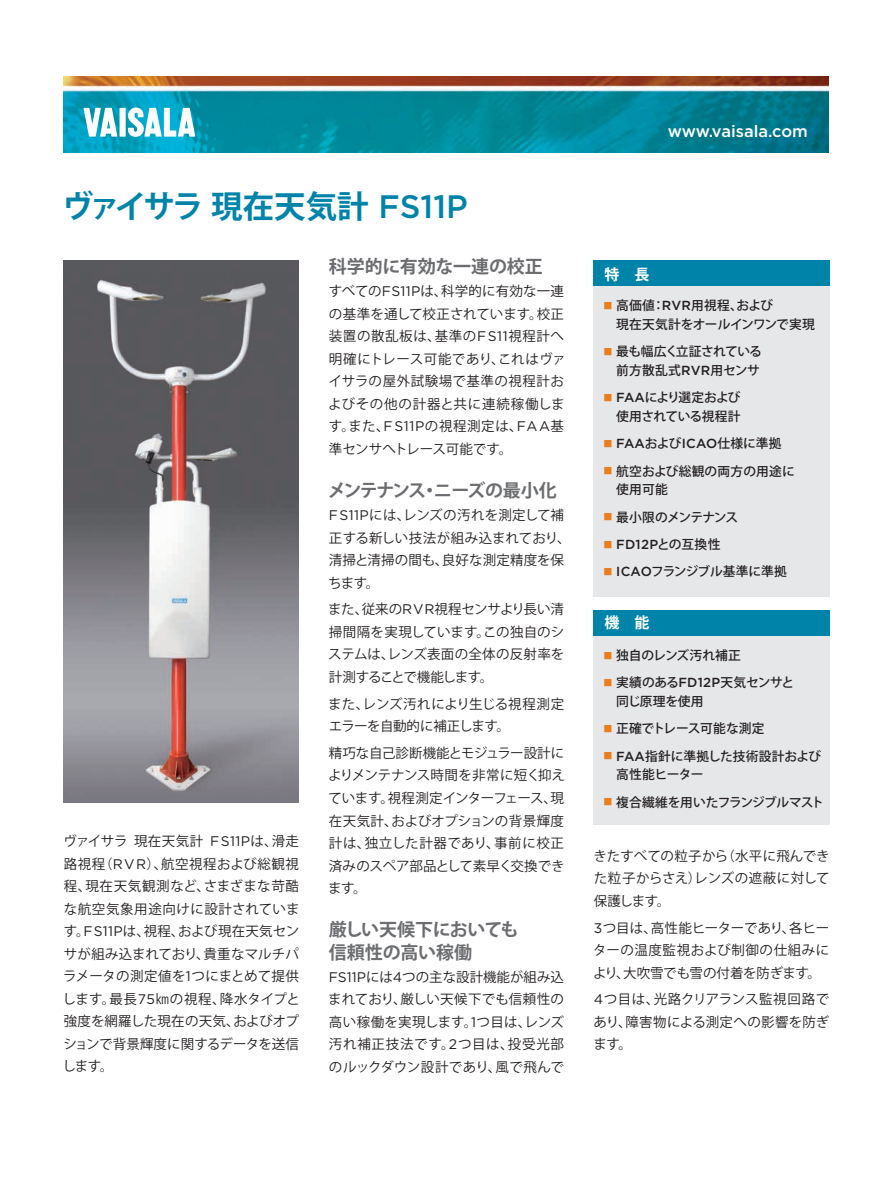
<style>
.page{position:relative;width:893px;height:1191px;background:#fff}
.page>*{position:absolute;margin:0;border:0;box-sizing:border-box;transform-origin:0 0}
.t1{font:700 31.5px "Koz Go Pro";color:#0083a9}
.t2{font:700 18px/22.5px "Koz Go Pro";letter-spacing:-.01em;color:#6c6d70}
.t3{font:700 18px "Koz Go Pro";letter-spacing:-.08em;color:#6c6d70}
.t4{font:500 16.5px "Gotham";color:#fff}
.t5{font:700 15px "Koz Go Pro";color:#fff}
.t6{font:13.5px/22.5px "Koz Go Pro";letter-spacing:.005em;color:#231f20;text-align:justify}
.t7{font:13.5px/22.5px "Koz Go Pro";letter-spacing:-.025em;color:#231f20}
.t8{font:500 13.2px "Gotham";letter-spacing:.02em;color:#231f20}
.t9{font:500 12.75px/18.8px "Koz Go Pro";letter-spacing:-.015em;color:#231f20}
.t10{font:500 12.75px/18.8px "Koz Go Pro";letter-spacing:-.035em;color:#231f20;text-align:right}
.t11{font:500 12.75px/18.8px "Koz Go Pro";letter-spacing:-.055em;color:#231f20;text-align:right}
.t12{font:500 12.75px/18.8px "Koz Go Pro";letter-spacing:.01em;color:#231f20}
.t13{font:500 12.75px "Koz Go Pro";letter-spacing:-.06em;color:#231f20}
.s1{font-family:"Gotham";font-weight:500;font-size:32.4px}
.s2{font-family:"Gotham";font-size:13.95px}
.s3{font-family:"Koz Min Pro";font-size:9px;color:#ea7e1d}
.s4{font-family:"Gotham";font-size:13.2px}
.s5{font-family:"Koz Go Pro";font-size:12.75px}
</style>
<div class="page">
<img style="left:64px;top:77px;width:765px;height:75px">
<svg style="left:83px;top:108px;width:34px;height:29px"></svg>
<div style="left:120px;top:108px;width:6px;height:29px;background:#fff"></div>
<svg style="left:128px;top:107px;width:67px;height:30px"></svg>
<img style="left:64px;top:260px;width:235px;height:542px">
<div style="left:594px;top:260px;width:236px;height:337px;background:#e6e7e9"></div>
<div style="left:594px;top:260px;width:236px;height:26px;background:#0083a9"></div>
<div style="left:594px;top:610px;width:236px;height:214px;background:#e6e7e9"></div>
<div style="left:594px;top:610px;width:236px;height:25px;background:#0083a9"></div>
<h1 class="t1" style="left:62px;top:186px;width:407px">ヴァイサラ現在天気計 <span class="s1">FS11P</span></h1>
<p class="t6" style="left:62px;top:830px;width:239px">ヴァイサラ現在天気計 <span class="s2">FS11P</span>は、滑走路視程（<span class="s2">RVR</span>）、航空視程および総観視程、現在天気観測など、さまざまな苛酷な航空気象用途向けに設計されています。<span class="s2">FS11P</span>は、視程、および現在天気センサが組み込まれており、貴重なマルチパラメータの測定値を<span class="s2">1</span>つにまとめて提供します。最長<span class="s2">75</span>㎞の視程、降水タイプと強度を網羅した現在の天気、およびオプションで背景輝度に関するデータを送信します。</p>
<h2 class="t2" style="left:329px;top:257px;width:216px">科学的に有効な一連の校正</h2>
<p class="t6" style="left:328px;top:280px;width:239px">すべての<span class="s2">FS11P</span>は、科学的に有効な一連の基準を通して校正されています。校正装置の散乱板は、基準の<span class="s2">FS11</span>視程計へ明確にトレース可能であり、これはヴァイサラの屋外試験場で基準の視程計およびその他の計器と共に連続稼働します。また、<span class="s2">FS11P</span>の視程測定は、<span class="s2">FAA</span>基準センサへトレース可能です。</p>
<h2 class="t3" style="left:328px;top:479px;width:231px">メンテナンス・ニーズの最小化</h2>
<p class="t6" style="left:328px;top:504px;width:244px;text-align:left"><span class="s2">FS11P</span>には、レンズの汚れを測定して補正する新しい技法が組み込まれており、清掃と清掃の間も、良好な測定精度を保ちます。</p>
<p class="t6" style="left:328px;top:598px;width:238px">また、従来の<span class="s2">RVR</span>視程センサより長い清掃間隔を実現しています。この独自のシステムは、レンズ表面の全体の反射率を計測することで機能します。</p>
<p class="t7" style="left:328px;top:693px;width:237px">また、レンズ汚れにより生じる視程測定エラーを自動的に補正します。</p>
<p class="t6" style="left:328px;top:742px;width:239px">精巧な自己診断機能とモジュラー設計によりメンテナンス時間を非常に短く抑えています。視程測定インターフェース、現在天気計、およびオプションの背景輝度計は、独立した計器であり、事前に校正済みのスペア部品として素早く交換できます。</p>
<h2 class="t2" style="left:329px;top:919px;width:191px">厳しい天候下においても信頼性の高い稼働</h2>
<p class="t6" style="left:328px;top:966px;width:237px"><span class="s2">FS11P</span>には<span class="s2">4</span>つの主な設計機能が組み込まれており、厳しい天候下でも信頼性の高い稼働を実現します。<span class="s2">1</span>つ目は、レンズ汚れ補正技法です。<span class="s2">2</span>つ目は、投受光部のルックダウン設計であり、風で飛んで</p>
<p class="t4" style="left:668px;top:120px;width:142px">www.vaisala.com</p>
<p class="t5" style="left:604px;top:264px;width:46px">特　長</p>
<p class="t9" style="left:616px;top:297px;width:200px;text-indent:-13px"><span class="s3">■</span> 高価値：<span class="s4">RVR</span>用視程、および<br>現在天気計をオールインワンで実現</p>
<p class="t10" style="left:603px;top:343px;width:160px"><span class="s3">■</span> 最も幅広く立証されている前方散乱式<span class="s4">RVR</span>用センサ</p>
<p class="t11" style="left:603px;top:389px;width:139px"><span class="s3">■</span> <span class="s4">FAA</span>により選定および使用されている視程計</p>
<p class="t9" style="left:603px;top:435px;width:180px"><span class="s3">■</span> <span class="s4">FAA</span>および<span class="s4">ICAO</span>仕様に準拠</p>
<p class="t12" style="left:616px;top:462px;width:180px;text-indent:-13px"><span class="s3">■</span> 航空および総観の両方の用途に使用可能</p>
<p class="t13" style="left:603px;top:509px;width:136px"><span class="s3">■</span> 最小限のメンテナンス</p>
<p class="t8" style="left:603px;top:535px;width:118px"><span class="s3">■</span> FD12P<span class="s5">との互換性</span></p>
<p class="t9" style="left:603px;top:563px;width:185px"><span class="s3">■</span> <span class="s4">ICAO</span>フランジブル基準に準拠</p>
<p class="t5" style="left:604px;top:613px;width:46px">機　能</p>
<p class="t9" style="left:603px;top:646px;width:139px"><span class="s3">■</span> 独自のレンズ汚れ補正</p>
<p class="t9" style="left:616px;top:674px;width:180px;text-indent:-13px"><span class="s3">■</span> 実績のある<span class="s4">FD12P</span>天気センサと同じ原理を使用</p>
<p class="t9" style="left:603px;top:720px;width:163px"><span class="s3">■</span> 正確でトレース可能な測定</p>
<p class="t9" style="left:616px;top:747px;width:206px;text-indent:-13px"><span class="s3">■</span> <span class="s4">FAA</span>指針に準拠した技術設計および高性能ヒーター</p>
<p class="t9" style="left:603px;top:793px;width:222px"><span class="s3">■</span> 複合繊維を用いたフランジブルマスト</p>
<p class="t6" style="left:594px;top:845px;width:238px">きたすべての粒子から（水平に飛んできた粒子からさえ）レンズの遮蔽に対して保護します。</p>
<p class="t6" style="left:593px;top:916px;width:238px"><span class="s2">3</span>つ目は、高性能ヒーターであり、各ヒーターの温度監視および制御の仕組みにより、大吹雪でも雪の付着を防ぎます。</p>
<p class="t6" style="left:593px;top:988px;width:238px"><span class="s2">4</span>つ目は、光路クリアランス監視回路であり、障害物による測定への影響を防ぎます。</p>
</div>
